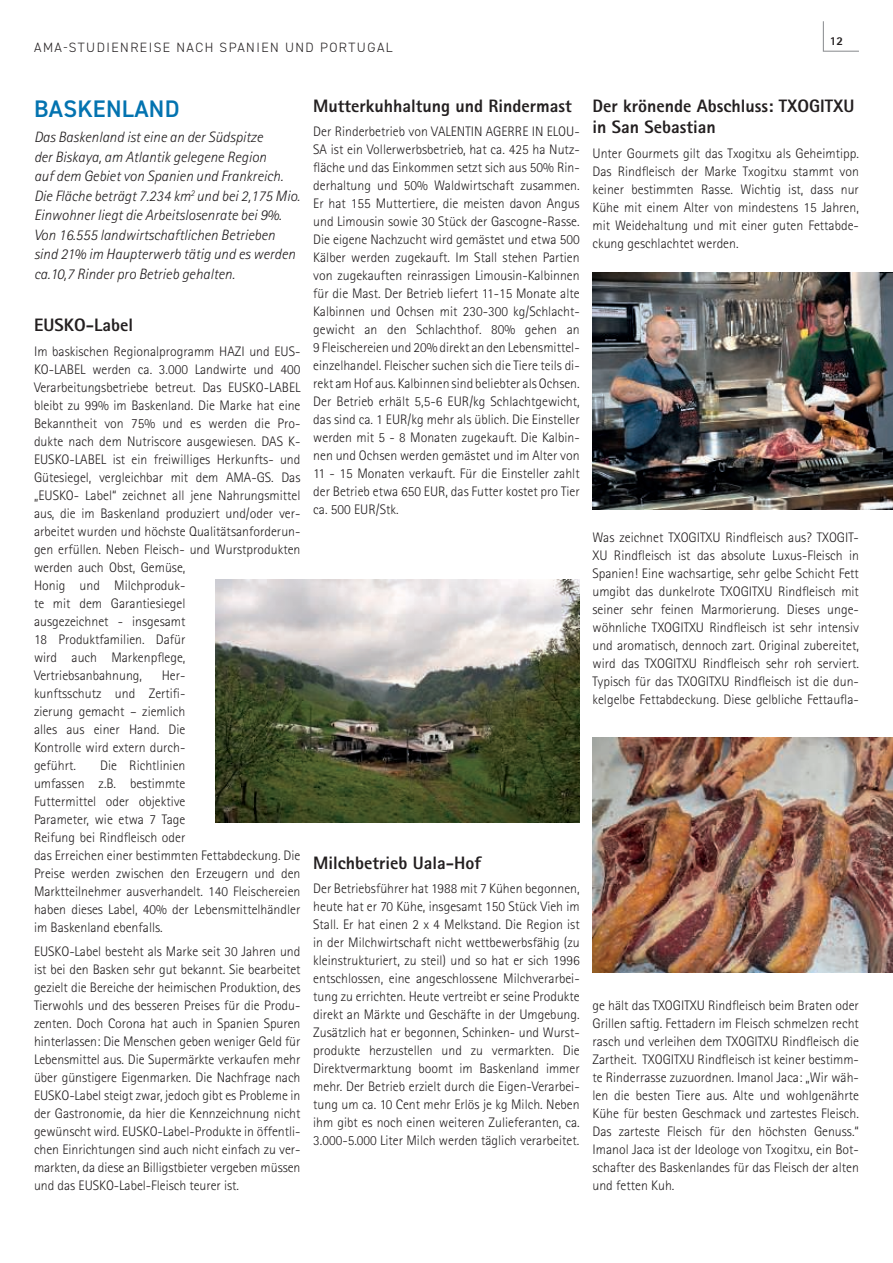
<style>
.page{position:relative;width:893px;height:1263px;background:#fff}
.page>*{position:absolute;margin:0;border:0;box-sizing:border-box;transform-origin:0 0}
.t1{font:600 24px "DIN2014";letter-spacing:.01em;color:#0373b0}
.t2{font:800 18px/21.6px "AT Rotis Sans Serif";color:#231f20}
.t3{font:italic 300 15px/19.5px "AT Rotis Sans Serif";color:#231f20}
.t4{font:300 13.8px/18px "AT Rotis Sans Serif";color:#231f20;text-align:justify}
.t5{font:300 13.5px "DIN2014";letter-spacing:.11em;color:#231f20}
.t6{font:800 12px "AT Rotis Sans Serif";color:#231f20}
</style>
<div class="page">
<svg style="left:822px;top:21px;width:37px;height:31px"></svg>
<img style="left:215px;top:579px;width:365px;height:243px">
<img style="left:592px;top:737px;width:301px;height:235px">
<img style="left:592px;top:273px;width:301px;height:236px">
<p class="t5" style="left:34px;top:39px;width:360px">AMA-STUDIENREISE NACH SPANIEN UND PORTUGAL</p>
<p class="t6" style="left:830px;top:34px;width:15px">12</p>
<h1 class="t1" style="left:34px;top:97px;width:147px">BASKENLAND</h1>
<p class="t3" style="left:34px;top:129px;width:267px">Das Baskenland ist eine an der Südspitze<br>der Biskaya, am Atlantik gelegene Region<br>auf dem Gebiet von Spanien und Frankreich.<br>Die Fläche beträgt 7.234 km<sup>2</sup> und bei 2,175 Mio.<br>Einwohner liegt die Arbeitslosenrate bei 9%.<br>Von 16.555 landwirtschaftlichen Betrieben sind 21% im Haupterwerb tätig und es werden ca.10,7 Rinder pro Betrieb gehalten.</p>
<h2 class="t2" style="left:34px;top:314px;width:100px">EUSKO-Label</h2>
<p class="t4" style="left:34px;top:342px;width:268px;text-align:left">Im baskischen Regionalprogramm HAZI und EUS-KO-LABEL werden ca. 3.000 Landwirte und 400<br>Verarbeitungsbetriebe betreut. Das EUSKO-LABEL bleibt zu 99% im Baskenland. Die Marke hat eine Bekanntheit von 75% und es werden die Pro&shy;dukte nach dem Nutriscore ausgewiesen. DAS K-EUSKO-LABEL ist ein freiwilliges Herkunfts- und Gütesiegel, vergleichbar mit dem AMA-GS. Das „EUSKO- Label“ zeichnet all jene Nahrungsmittel aus, die im Baskenland produziert und/oder ver&shy;arbeitet wurden und höchste Qualitätsanforderun&shy;gen erfüllen. Neben Fleisch- und Wurstprodukten werden auch Obst, Gemüse,<br>Honig und Milchproduk-<br>te mit dem Garantiesiegel<br>ausgezeichnet - insgesamt<br>18 Produktfamilien. Dafür<br>wird auch Markenpflege,<br>Vertriebsanbahnung,</p>
<p class="t4" style="left:34px;top:666px;width:153px;text-indent:128px">Her&shy;kunftsschutz und Zertifi&shy;zierung gemacht – ziemlich alles aus einer Hand. Die Kontrolle wird extern durch&shy;geführt.</p>
<p class="t4" style="left:34px;top:756px;width:268px;text-align:left;text-indent:66px">Die Richtlinien<br>umfassen z.B. bestimmte<br>Futtermittel oder objektive<br>Parameter, wie etwa 7 Tage<br>Reifung bei Rindfleisch oder<br>das Erreichen einer bestimmten Fettabdeckung. Die Preise werden zwischen den Erzeugern und den Marktteilnehmer ausverhandelt. 140 Fleischereien haben dieses Label, 40% der Lebensmittelhändler im Baskenland ebenfalls.</p>
<p class="t4" style="left:34px;top:942px;width:268px">EUSKO-Label besteht als Marke seit 30 Jahren und ist bei den Basken sehr gut bekannt. Sie bearbeitet gezielt die Bereiche der heimischen Produktion, des Tierwohls und des besseren Preises für die Produ&shy;zenten. Doch Corona hat auch in Spanien Spuren hinterlassen: Die Menschen geben weniger Geld für Lebensmittel aus. Die Supermärkte verkaufen mehr über günstigere Eigenmarken. Die Nachfrage nach EUSKO-Label steigt zwar, jedoch gibt es Probleme in der Gastronomie, da hier die Kennzeichnung nicht gewünscht wird. EUSKO-Label-Produkte in öffentli&shy;chen Einrichtungen sind auch nicht einfach zu ver&shy;markten, da diese an Billigstbieter vergeben müssen und das EUSKO-Label-Fleisch teurer ist.</p>
<h2 class="t2" style="left:313px;top:95px;width:260px">Mutterkuhhaltung und Rindermast</h2>
<p class="t4" style="left:313px;top:123px;width:268px">Der Rinderbetrieb von VALENTIN AGERRE IN ELOU-SA ist ein Vollerwerbsbetrieb, hat ca. 425 ha Nutz&shy;fläche und das Einkommen setzt sich aus 50% Rin&shy;derhaltung und 50% Waldwirtschaft zusammen.<br>Er hat 155 Muttertiere, die meisten davon Angus und Limousin sowie 30 Stück der Gascogne-Rasse.<br>Die eigene Nachzucht wird gemästet und etwa 500<br>Kälber werden zugekauft. Im Stall stehen Partien von zugekauften reinrassigen Limousin-Kalbinnen für die Mast. Der Betrieb liefert 11-15 Monate alte Kalbinnen und Ochsen mit 230-300 kg/Schlacht&shy;gewicht an den Schlachthof. 80% gehen an 9 Fleischereien und 20% direkt an den Lebensmittel&shy;einzelhandel. Fleischer suchen sich die Tiere teils di&shy;rekt am Hof aus. Kalbinnen sind beliebter als Ochsen.<br>Der Betrieb erhält 5,5-6 EUR/kg Schlachtgewicht, das sind ca. 1 EUR/kg mehr als üblich. Die Einsteller werden mit 5 - 8 Monaten zugekauft. Die Kalbin&shy;nen und Ochsen werden gemästet und im Alter von 11 - 15 Monaten verkauft. Für die Einsteller zahlt der Betrieb etwa 650 EUR, das Futter kostet pro Tier ca. 500 EUR/Stk.</p>
<h2 class="t2" style="left:313px;top:852px;width:169px">Milchbetrieb Uala-Hof</h2>
<p class="t4" style="left:313px;top:880px;width:268px">Der Betriebsführer hat 1988 mit 7 Kühen begonnen, heute hat er 70 Kühe, insgesamt 150 Stück Vieh im Stall. Er hat einen 2 x 4 Melkstand. Die Region ist in der Milchwirtschaft nicht wettbewerbsfähig (zu kleinstrukturiert, zu steil) und so hat er sich 1996 entschlossen, eine angeschlossene Milchverarbei&shy;tung zu errichten. Heute vertreibt er seine Produkte direkt an Märkte und Geschäfte in der Umgebung.<br>Zusätzlich hat er begonnen, Schinken- und Wurst&shy;produkte herzustellen und zu vermarkten. Die Direktvermarktung boomt im Baskenland immer mehr. Der Betrieb erzielt durch die Eigen-Verarbei&shy;tung um ca. 10 Cent mehr Erlös je kg Milch. Neben ihm gibt es noch einen weiteren Zulieferanten, ca.<br>3.000-5.000 Liter Milch werden täglich verarbeitet.</p>
<h2 class="t2" style="left:592px;top:95px;width:263px">Der krönende Abschluss: TXOGITXU in San Sebastian</h2>
<p class="t4" style="left:592px;top:144px;width:268px">Unter Gourmets gilt das Txogitxu als Geheimtipp.<br>Das Rindfleisch der Marke Txogitxu stammt von keiner bestimmten Rasse. Wichtig ist, dass nur Kühe mit einem Alter von mindestens 15 Jahren, mit Weidehaltung und mit einer guten Fettabde&shy;ckung geschlachtet werden.</p>
<p class="t4" style="left:592px;top:529px;width:268px">Was zeichnet TXOGITXU Rindfleisch aus? TXOGIT-XU Rindfleisch ist das absolute Luxus-Fleisch in Spanien! Eine wachsartige, sehr gelbe Schicht Fett umgibt das dunkelrote TXOGITXU Rindfleisch mit seiner sehr feinen Marmorierung. Dieses unge&shy;wöhnliche TXOGITXU Rindfleisch ist sehr intensiv und aromatisch, dennoch zart. Original zubereitet, wird das TXOGITXU Rindfleisch sehr roh serviert.<br>Typisch für das TXOGITXU Rindfleisch ist die dun&shy;kelgelbe Fettabdeckung. Diese gelbliche Fettaufla-</p>
<p class="t4" style="left:592px;top:997px;width:268px">ge hält das TXOGITXU Rindfleisch beim Braten oder Grillen saftig. Fettadern im Fleisch schmelzen recht rasch und verleihen dem TXOGITXU Rindfleisch die Zartheit. TXOGITXU Rindfleisch ist keiner bestimm&shy;te Rinderrasse zuzuordnen. Imanol Jaca: „Wir wäh&shy;len die besten Tiere aus. Alte und wohlgenährte Kühe für besten Geschmack und zartestes Fleisch.<br>Das zarteste Fleisch für den höchsten Genuss.“ Imanol Jaca ist der Ideologe von Txogitxu, ein Bot&shy;schafter des Baskenlandes für das Fleisch der alten und fetten Kuh.</p>
</div>
